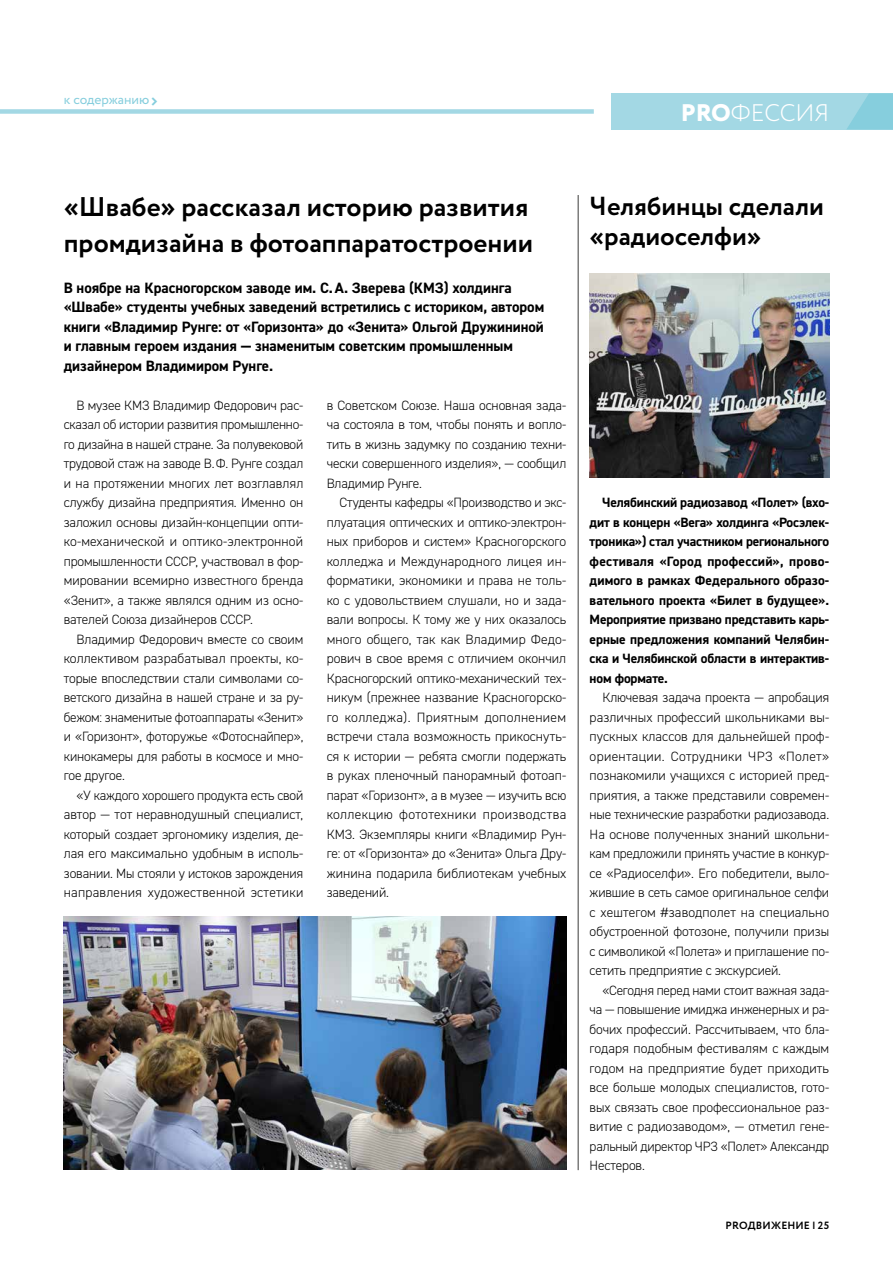
<style>
.page{position:relative;width:893px;height:1263px;background:#fff}
.page>*{position:absolute;margin:0;border:0;box-sizing:border-box;transform-origin:0 0}
.t1{font:700 27px/36px "Circe";color:#000}
.t2{font:700 26.1px/29.8px "Circe";color:#000}
.t3{font:300 24px "Circe";color:#fff}
.t4{font:700 15px/19.5px "DIN2014";color:#000}
.t5{font:300 13.5px/19.5px "DIN2014";letter-spacing:-.01em;color:#000;text-align:justify}
.t6{font:700 13.5px/19.5px "DIN2014";letter-spacing:-.01em;color:#000;text-align:justify}
.t7{font:13.5px "Circe";color:#86cedd}
.t8{font:700 10.5px "Circe";letter-spacing:.01em;color:#000}
.s1{font-weight:800}
</style>
<div class="page">
<hr style="left:578px;top:195px;width:1px;height:975px;background:#3c3c3b">
<img style="left:64px;top:917px;width:502px;height:252px">
<img style="left:590px;top:273px;width:239px;height:204px">
<div style="left:0;top:109px;width:594px;height:5px;background:#a3d8e4"></div>
<div style="left:611px;top:93px;width:282px;height:37px;background:#a3d8e4"></div>
<svg style="left:847px;top:93px;width:46px;height:37px"></svg>
<p class="t7" style="left:64px;top:90px;width:87px">к содержанию</p>
<h3 class="t3" style="left:681px;top:97px;width:150px"><span class="s1">PRO</span>ФЕССИЯ</h3>
<h1 class="t1" style="left:64px;top:190px;width:471px">«Швабе» рассказал историю развития промдизайна в фотоаппаратостроении</h1>
<p class="t4" style="left:64px;top:277px;width:482px">В ноябре на Красногорском заводе им. С.А. Зверева (КМЗ) холдинга «Швабе» студенты учебных заведений встретились с историком, автором книги «Владимир Рунге: от «Горизонта» до «Зенита» Ольгой Дружининой и главным героем издания — знаменитым советским промышленным дизайнером Владимиром Рунге.</p>
<p class="t5" style="left:64px;top:395px;width:241px;text-indent:13px">В музее КМЗ Владимир Федорович рас‑ сказал об истории развития промышленно‑ го дизайна в нашей стране. За полувековой трудовой стаж на заводе В.Ф. Рунге создал и на протяжении многих лет возглавлял службу дизайна предприятия. Именно он заложил основы дизайн-концепции опти‑ ко-механической и оптико-электронной промышленности СССР, участвовал в фор‑ мировании всемирно известного бренда «Зенит», а также являлся одним из осно‑ вателей Союза дизайнеров СССР.</p>
<p class="t5" style="left:64px;top:629px;width:241px;text-indent:13px">Владимир Федорович вместе со своим коллективом разрабатывал проекты, ко‑ торые впоследствии стали символами со‑ ветского дизайна в нашей стране и за ру‑ бежом: знаменитые фотоаппараты «Зенит» и «Горизонт», фоторужье «Фотоснайпер», кинокамеры для работы в космосе и мно‑ гое другое.</p>
<p class="t5" style="left:64px;top:785px;width:241px;text-indent:13px">«У каждого хорошего продукта есть свой автор — тот неравнодушный специалист, который создает эргономику изделия, де‑ лая его максимально удобным в исполь‑ зовании. Мы стояли у истоков зарождения направления художественной эстетики</p>
<p class="t5" style="left:327px;top:395px;width:241px">в Советском Союзе. Наша основная зада‑ ча состояла в том, чтобы понять и вопло‑ тить в жизнь задумку по созданию техни‑ чески совершенного изделия», — сообщил Владимир Рунге.</p>
<p class="t5" style="left:327px;top:493px;width:241px;text-indent:13px">Студенты кафедры «Производство и экс‑ плуатация оптических и оптико-электрон‑ ных приборов и систем» Красногорского колледжа и Международного лицея ин‑ форматики, экономики и права не толь‑ ко с удовольствием слушали, но и зада‑ вали вопросы. К тому же у них оказалось много общего, так как Владимир Федо‑ рович в свое время с отличием окончил Красногорский оптико-механический тех‑ никум (прежнее название Красногорско‑ го колледжа). Приятным дополнением встречи стала возможность прикоснуть‑ ся к истории — ребята смогли подержать в руках пленочный панорамный фотоап‑ парат «Горизонт», а в музее — изучить всю коллекцию фототехники производства КМЗ. Экземпляры книги «Владимир Рун‑ ге: от «Горизонта» до «Зенита» Ольга Дру‑ жинина подарила библиотекам учебных заведений.</p>
<h2 class="t2" style="left:590px;top:193px;width:236px">Челябинцы сделали «радиоселфи»</h2>
<p class="t6" style="left:590px;top:492px;width:241px;text-indent:13px">Челябинский радиозавод «Полет» (вхо&shy;дит в концерн «Вега» холдинга «Росэлек&shy;троника») стал участником регионального фестиваля «Город профессий», прово&shy;димого в рамках Федерального образо&shy;вательного проекта «Билет в будущее».<br>Мероприятие призвано представить карь&shy;ерные предложения компаний Челябин&shy;ска и Челябинской области в интерактив&shy;ном формате.</p>
<p class="t5" style="left:590px;top:688px;width:241px;text-indent:13px">Ключевая задача проекта — апробация различных профессий школьниками вы‑ пускных классов для дальнейшей проф‑ ориентации. Сотрудники ЧРЗ «Полет» познакомили учащихся с историей пред‑ приятия, а также представили современ‑ ные технические разработки радиозавода.<br>На основе полученных знаний школьни‑ кам предложили принять участие в конкур‑ се «Радиоселфи». Его победители, выло‑ жившие в сеть самое оригинальное селфи с хештегом #заводполет на специально обустроенной фотозоне, получили призы с символикой «Полета» и приглашение по‑ сетить предприятие с экскурсией.</p>
<p class="t5" style="left:590px;top:980px;width:241px;text-indent:13px">«Сегодня перед нами стоит важная зада‑ ча — повышение имиджа инженерных и ра‑ бочих профессий. Рассчитываем, что бла‑ годаря подобным фестивалям с каждым годом на предприятие будет приходить все больше молодых специалистов, гото‑ вых связать свое профессиональное раз‑ витие с радиозаводом», — отметил гене‑ ральный директор ЧРЗ «Полет» Александр Нестеров.</p>
<p class="t8" style="left:725px;top:1218px;width:105px">PROДВИЖЕНИЕ | 25</p>
</div>
